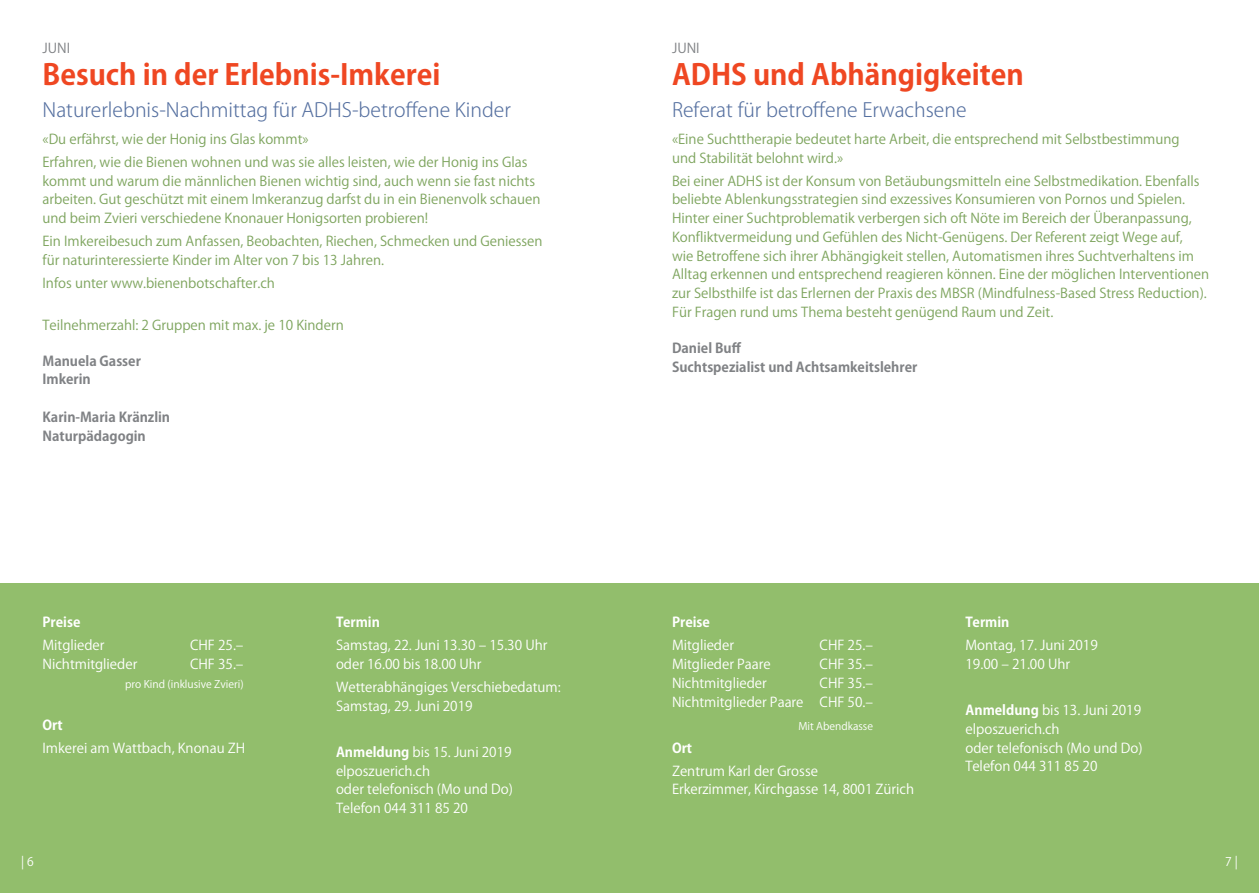
<style>
.page{position:relative;width:1259px;height:893px;background:#fff}
.page>*{position:absolute;margin:0;border:0;box-sizing:border-box;transform-origin:0 0}
.t1{font:700 28.5px "Koz Go Pro";color:#ef4722}
.t2{font:300 19.5px "Koz Go Pro";color:#5570a0}
.t3{font:13.5px/18.8px "Koz Go Pro";color:#7da45d}
.t4{font:13.5px/18.8px "Koz Go Pro";color:#fff}
.t5{font:700 13.5px/18.8px "Koz Go Pro";color:#808285}
.t6{font:700 13.5px "Koz Go Pro";color:#fff}
.t7{font:13.5px "Koz Go Pro";color:#808285}
.t8{font:12px "Koz Go Pro";color:#fff}
.t9{font:10.5px "Koz Go Pro";color:#fff}
.s1{font-weight:700}
</style>
<div class="page">
<div style="left:0;top:583px;width:629px;height:310px;background:#92be6c"></div>
<div style="left:629px;top:583px;width:630px;height:310px;background:#92be6c"></div>
<p class="t7" style="left:43px;top:40px;width:29px">JUNI</p>
<h1 class="t1" style="left:43px;top:56px;width:399px">Besuch in der Erlebnis-Imkerei</h1>
<h2 class="t2" style="left:43px;top:97px;width:470px">Naturerlebnis-Nachmittag für ADHS-betroffene Kinder</h2>
<p class="t3" style="left:43px;top:128px;width:486px;line-height:23px">«Du erfährst, wie der Honig ins Glas kommt»<br>Erfahren, wie die Bienen wohnen und was sie alles leisten, wie der Honig ins Glas</p>
<p class="t3" style="left:43px;top:172px;width:499px">kommt und warum die männlichen Bienen wichtig sind, auch wenn sie fast nichts arbeiten. Gut geschützt mit einem Imkeranzug darfst du in ein Bienenvolk schauen und beim Zvieri verschiedene Knonauer Honigsorten probieren!</p>
<p class="t3" style="left:43px;top:232px;width:501px">Ein Imkereibesuch zum Anfassen, Beobachten, Riechen, Schmecken und Geniessen für naturinteressierte Kinder im Alter von 7 bis 13 Jahren.</p>
<p class="t3" style="left:43px;top:274px;width:234px">Infos unter www.bienenbotschafter.ch</p>
<p class="t3" style="left:43px;top:316px;width:303px">Teilnehmerzahl: 2 Gruppen mit max. je 10 Kindern</p>
<p class="t5" style="left:43px;top:352px;width:100px">Manuela Gasser<br>Imkerin</p>
<p class="t5" style="left:43px;top:408px;width:129px">Karin-Maria Kränzlin<br>Naturpädagogin</p>
<p class="t6" style="left:43px;top:614px;width:39px">Preise</p>
<p class="t4" style="left:43px;top:636px;width:64px">Mitglieder</p>
<p class="t4" style="left:190px;top:636px;width:55px">CHF 25.–</p>
<p class="t4" style="left:43px;top:655px;width:96px">Nichtmitglieder</p>
<p class="t4" style="left:190px;top:655px;width:55px">CHF 35.–</p>
<p class="t9" style="left:125px;top:677px;width:120px">pro Kind (inklusive Zvieri)</p>
<p class="t6" style="left:43px;top:716px;width:22px">Ort</p>
<p class="t4" style="left:43px;top:739px;width:204px">Imkerei am Wattbach, Knonau ZH</p>
<p class="t6" style="left:336px;top:614px;width:45px">Termin</p>
<p class="t4" style="left:336px;top:636px;width:213px">Samstag, 22. Juni 13.30 – 15.30 Uhr oder 16.00 bis 18.00 Uhr</p>
<p class="t4" style="left:336px;top:678px;width:226px">Wetterabhängiges Verschiebedatum:<br>Samstag, 29. Juni 2019</p>
<p class="t4" style="left:336px;top:743px;width:178px"><span class="s1">Anmeldung</span> bis 15. Juni 2019 elposzuerich.ch<br>oder telefonisch (Mo und Do)<br>Telefon 044 311 85 20</p>
<p class="t7" style="left:672px;top:40px;width:29px">JUNI</p>
<h1 class="t1" style="left:672px;top:56px;width:353px">ADHS und Abhängigkeiten</h1>
<h2 class="t2" style="left:672px;top:97px;width:296px">Referat für betroffene Erwachsene</h2>
<p class="t3" style="left:672px;top:130px;width:509px">«Eine Suchttherapie bedeutet harte Arbeit, die entsprechend mit Selbstbestimmung und Stabilität belohnt wird.»</p>
<p class="t3" style="left:672px;top:172px;width:538px">Bei einer ADHS ist der Konsum von Betäubungsmitteln eine Selbstmedikation. Ebenfalls beliebte Ablenkungsstrategien sind exzessives Konsumieren von Pornos und Spielen.<br>Hinter einer Suchtproblematik verbergen sich oft Nöte im Bereich der Überanpassung, Konfliktvermeidung und Gefühlen des Nicht-Genügens. Der Referent zeigt Wege auf,<br>wie Betroffene sich ihrer Abhängigkeit stellen, Automatismen ihres Suchtverhaltens im Alltag erkennen und entsprechend reagieren können. Eine der möglichen Interventionen zur Selbsthilfe ist das Erlernen der Praxis des MBSR (Mindfulness-Based Stress Reduction).<br>Für Fragen rund ums Thema besteht genügend Raum und Zeit.</p>
<p class="t5" style="left:672px;top:339px;width:247px">Daniel Buff<br>Suchtspezialist und Achtsamkeitslehrer</p>
<p class="t6" style="left:672px;top:614px;width:39px">Preise</p>
<p class="t4" style="left:672px;top:636px;width:64px">Mitglieder</p>
<p class="t4" style="left:819px;top:636px;width:55px">CHF 25.–</p>
<p class="t4" style="left:672px;top:655px;width:100px">Mitglieder Paare</p>
<p class="t4" style="left:819px;top:655px;width:55px">CHF 35.–</p>
<p class="t4" style="left:672px;top:674px;width:96px">Nichtmitglieder</p>
<p class="t4" style="left:672px;top:674px;width:203px;text-align:right">CHF 35.–<br>Nichtmitglieder Paare CHF 50.–</p>
<p class="t9" style="left:798px;top:719px;width:76px">Mit Abendkasse</p>
<p class="t6" style="left:672px;top:739px;width:22px">Ort</p>
<p class="t4" style="left:672px;top:762px;width:244px">Zentrum Karl der Grosse<br>Erkerzimmer, Kirchgasse 14, 8001 Zürich</p>
<p class="t6" style="left:965px;top:614px;width:45px">Termin</p>
<p class="t4" style="left:965px;top:636px;width:134px">Montag, 17. Juni 2019<br>19.00 – 21.00 Uhr</p>
<p class="t4" style="left:965px;top:701px;width:178px"><span class="s1">Anmeldung</span> bis 13. Juni 2019 elposzuerich.ch<br>oder telefonisch (Mo und Do)<br>Telefon 044 311 85 20</p>
<p class="t8" style="left:21px;top:854px;width:14px">| 6</p>
<p class="t8" style="left:1225px;top:854px;width:14px">7 |</p>
</div>
